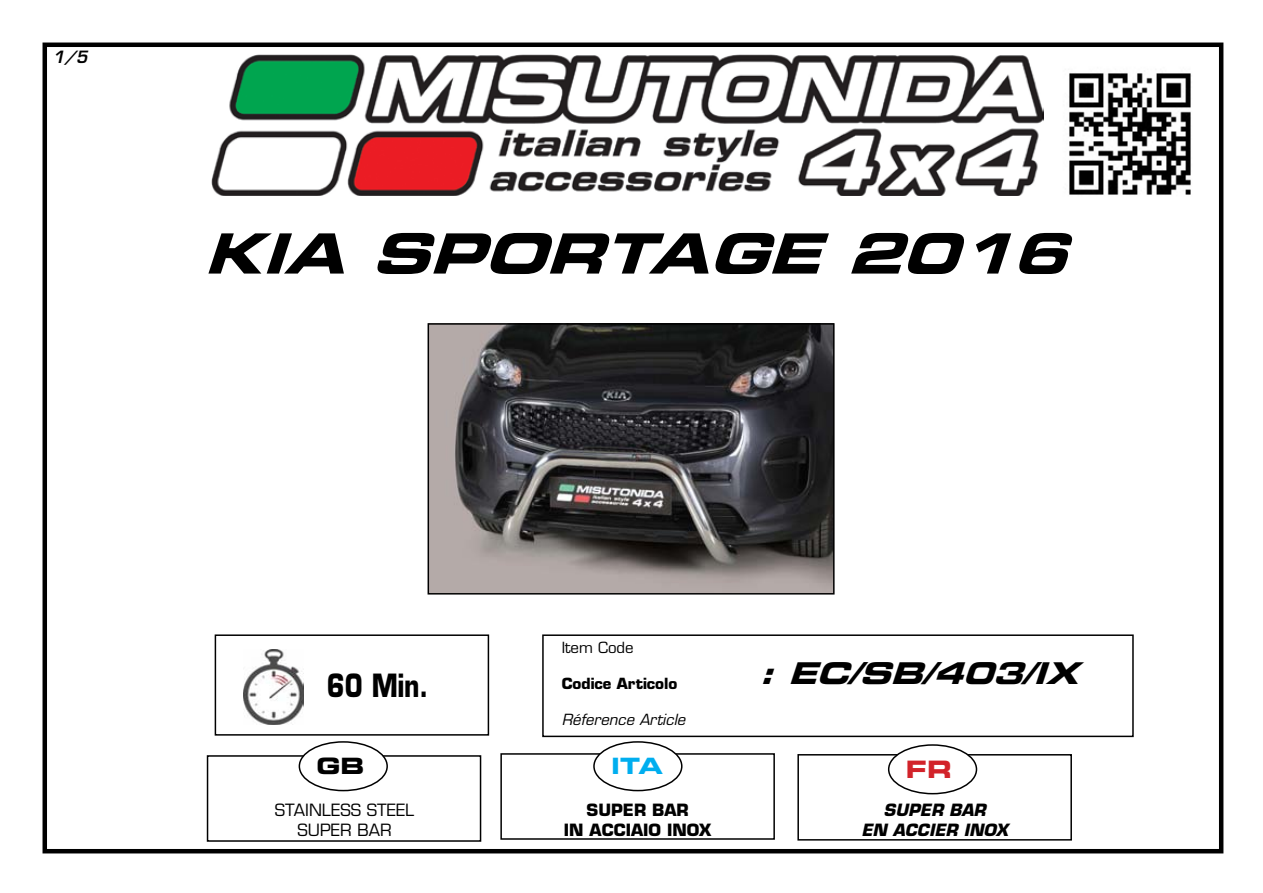
<style>
.page{position:relative;width:1263px;height:893px;background:#fff}
.page>*{position:absolute;margin:0;border:0;box-sizing:border-box;transform-origin:0 0}
.t1{font:italic 55.5px "Eurostile LT Std Bold Ex 2";color:#000}
.t2{font:700 31.2px "Eurostile LT Std";color:#000;scale:.8 1}
.t3{font:italic 30px "Eurostile LT Std Bold Ex 2";color:#000}
.t4{font:24px "Eurostile LT Std Bold Ex 2";color:#d2232a}
.t5{font:22.5px "Eurostile LT Std Bold Ex 2";color:#00aeef}
.t6{font:22.5px "Eurostile LT Std Bold Ex 2";color:#000}
.t7{font:16.5px/19.8px "Eurostile LT Std";color:#000;text-align:center}
.t8{font:700 16.5px/19.8px "Eurostile LT Std";color:#000;text-align:center}
.t9{font:italic 700 16.5px/19.8px "Eurostile LT Std";color:#000;text-align:center}
.t10{font:italic 600 16.5px "Eurostile LT Std";color:#000}
.t11{font:italic 15px "Eurostile LT Std";color:#000}
.t12{font:700 15px "Eurostile LT Std";color:#000}
.t13{font:15px "Eurostile LT Std";color:#000}
</style>
<div class="page">
<div style="left:43px;top:43px;width:1180px;height:810px;border:4px solid #000"></div>
<div style="left:542px;top:634px;width:592px;height:103px;border:2px solid #000"></div>
<div style="left:207px;top:755px;width:274px;height:87px;border:2px solid #000"></div>
<div style="left:299px;top:742px;width:88px;height:49px;background:#fff;border-radius:50%"></div>
<div style="left:299px;top:741px;width:89px;height:50px;border:2px solid #000;border-radius:50%"></div>
<div style="left:500px;top:753px;width:275px;height:87px;border:2px solid #000"></div>
<div style="left:594px;top:742px;width:88px;height:49px;background:#fff;border-radius:50%"></div>
<div style="left:593px;top:741px;width:89px;height:50px;border:2px solid #000;border-radius:50%"></div>
<div style="left:797px;top:754px;width:275px;height:87px;border:2px solid #000"></div>
<div style="left:889px;top:745px;width:87px;height:49px;background:#fff;border-radius:50%"></div>
<div style="left:888px;top:744px;width:89px;height:50px;border:2px solid #000;border-radius:50%"></div>
<img style="left:212px;top:55px;width:832px;height:140px">
<img style="left:1069px;top:73px;width:122px;height:122px">
<img style="left:430px;top:326px;width:401px;height:266px">
<div style="left:427px;top:323px;width:407px;height:272px;border:2px solid #000"></div>
<div style="left:215px;top:634px;width:274px;height:102px;border:2px solid #000"></div>
<img style="left:243px;top:649px;width:60px;height:75px">
<p class="t10" style="left:53px;top:46px;width:36px">1/5</p>
<h1 class="t1" style="left:204px;top:214px;width:888px">KIA SPORTAGE 2016</h1>
<h2 class="t2" style="left:327px;top:666px;width:129px">60 Min.</h2>
<p class="t13" style="left:562px;top:639px;width:73px">Item Code</p>
<p class="t12" style="left:562px;top:675px;width:117px">Codice Articolo</p>
<p class="t11" style="left:562px;top:711px;width:125px">Réference Article</p>
<h3 class="t3" style="left:759px;top:652px;width:334px">:EC/SB/403/IX</h3>
<h3 class="t6" style="left:317px;top:750px;width:49px">GB</h3>
<h3 class="t5" style="left:611px;top:750px;width:53px">ITA</h3>
<h3 class="t4" style="left:906px;top:752px;width:48px">FR</h3>
<p class="t7" style="left:275px;top:800px;width:141px">STAINLESS STEEL<br>SUPER BAR</p>
<p class="t9" style="left:861px;top:800px;width:148px">SUPER BAR<br>EN ACCIER INOX</p>
<p class="t8" style="left:564px;top:800px;width:149px">SUPER BAR<br>IN ACCIAIO INOX</p>
</div>
